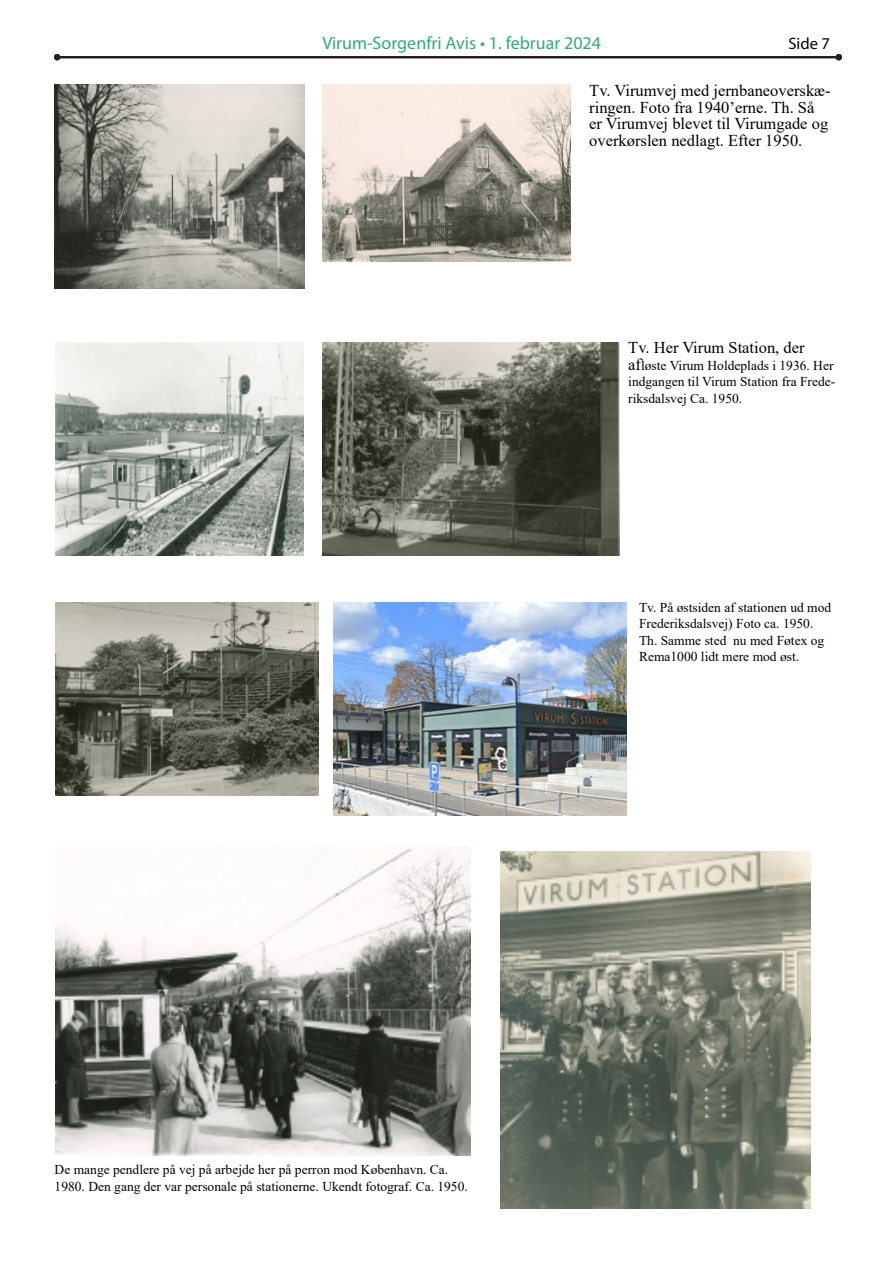
<style>
.page{position:relative;width:893px;height:1263px;background:#fff}
.page>*{position:absolute;margin:0;border:0;box-sizing:border-box;transform-origin:0 0}
.t1{font:18px "Myriad Pro";color:#35a971}
.t2{font:16.5px/16.5px "Times New Roman";color:#000}
.t3{font:16.5px "Myriad Pro";color:#000}
.t4{font:13.5px/16.5px "Times New Roman";color:#000}
.s1{font-size:16.5px}
</style>
<div class="page">
<hr style="left:57px;top:56px;width:782px;height:2px;background:#231f20">
<svg style="left:54px;top:54px;width:6px;height:6px"></svg>
<svg style="left:836px;top:54px;width:6px;height:6px"></svg>
<img style="left:54px;top:85px;width:250px;height:203px">
<img style="left:322px;top:85px;width:248px;height:177px">
<img style="left:55px;top:342px;width:249px;height:213px">
<img style="left:322px;top:342px;width:297px;height:213px">
<img style="left:55px;top:603px;width:264px;height:192px">
<img style="left:333px;top:603px;width:294px;height:213px">
<img style="left:55px;top:847px;width:416px;height:309px">
<img style="left:500px;top:851px;width:311px;height:358px">
<p class="t1" style="left:322px;top:32px;width:280px">Virum-Sorgenfri Avis • 1. februar 2024</p>
<p class="t3" style="left:788px;top:34px;width:43px">Side 7</p>
<p class="t2" style="left:589px;top:82px;width:243px">Tv. Virumvej med jernbaneoverskæ&shy;ringen. Foto fra 1940’erne. Th. Så er Virumvej blevet til Virumgade og overkørslen nedlagt. Efter 1950.</p>
<p class="t2" style="left:628px;top:339px;width:178px">Tv. Her Virum Station, der</p>
<p class="t4" style="left:628px;top:357px;width:209px"><span class="s1">af</span>løste Virum Holdeplads i 1936. Her indgangen til Virum Station fra Frede&shy;riksdalsvej Ca. 1950.</p>
<p class="t4" style="left:639px;top:599px;width:194px">Tv. På østsiden af stationen ud mod<br>Frederiksdalsvej) Foto ca. 1950.<br>Th. Samme sted nu med Føtex og<br>Rema1000 lidt mere mod øst.</p>
<p class="t4" style="left:55px;top:1161px;width:415px">De mange pendlere på vej på arbejde her på perron mod København. Ca.<br>1980. Den gang der var personale på stationerne. Ukendt fotograf. Ca. 1950.</p>
</div>
